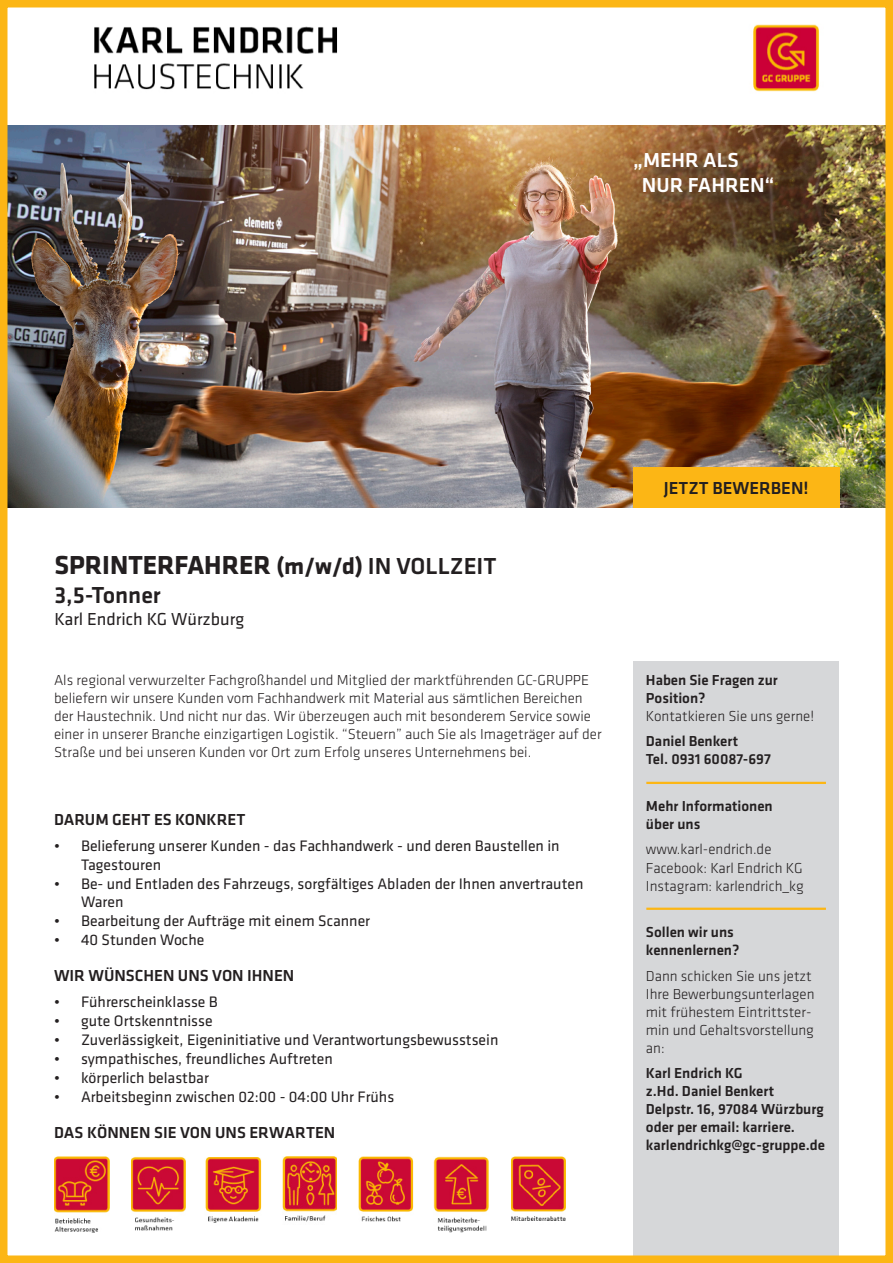
<style>
.page{position:relative;width:893px;height:1263px;background:#fff}
.page>*{position:absolute;margin:0;border:0;box-sizing:border-box;transform-origin:0 0}
.t1{font:700 27px "GC Klavika";color:#231f20}
.t2{font:500 24px "GC Klavika Fein";color:#231f20}
.t3{font:500 21px "GC Klavika Fein";color:#fff}
.t4{font:18px "GC Klavika";color:#231f20}
.t5{font:500 18px "GC Klavika Fein";color:#231f20}
.t6{font:500 16.5px "GC Klavika Fein";color:#231f20}
.t7{font:15.75px/18.9px "GC Klavika";color:#231f20}
.t8{font:300 15px/18px "GC Klavika Fein";color:#231f20}
.t9{font:500 15px "GC Klavika Fein";color:#231f20}
.s1{font-size:24px}
.s2{font-family:"GC Klavika Fein";font-weight:500;font-size:24px}
</style>
<div class="page">
<img style="left:0;top:0;width:893px;height:1263px">
<img style="left:131px;top:1157px;width:54px;height:76px">
<img style="left:205px;top:1158px;width:56px;height:68px">
<img style="left:511px;top:1157px;width:54px;height:68px">
<img style="left:283px;top:1157px;width:54px;height:68px">
<img style="left:359px;top:1157px;width:55px;height:69px">
<img style="left:54px;top:1157px;width:56px;height:76px">
<img style="left:433px;top:1157px;width:56px;height:76px">
<div style="left:638px;top:155px;width:153px;height:55px;background:#231f20;opacity:.75"></div>
<p class="t3" style="left:633px;top:146px;width:107px">„MEHR ALS</p>
<p class="t3" style="left:642px;top:171px;width:134px">NUR FAHREN“</p>
<p class="t1" style="left:54px;top:546px;width:444px">SPRINTERFAHRER <span class="s1">(m/w/d)</span> <span class="s2">IN VOLLZEIT</span></p>
<p class="t2" style="left:54px;top:579px;width:108px">3,5-Tonner</p>
<p class="t4" style="left:54px;top:607px;width:191px">Karl Endrich KG Würzburg</p>
<p class="t8" style="left:54px;top:671px;width:549px">Als regional verwurzelter Fachgroßhandel und Mitglied der marktführenden GC-GRUPPE beliefern wir unsere Kunden vom Fachhandwerk mit Material aus sämtlichen Bereichen der Haustechnik. Und nicht nur das. Wir überzeugen auch mit besonderem Service sowie einer in unserer Branche einzigartigen Logistik. “Steuern” auch Sie als Imageträger auf der Straße und bei unseren Kunden vor Ort zum Erfolg unseres Unternehmens bei.</p>
<p class="t6" style="left:54px;top:808px;width:193px">DARUM GEHT ES KONKRET</p>
<p class="t7" style="left:81px;top:835px;width:480px;text-indent:-27px">• Belieferung unserer Kunden - das Fachhandwerk - und deren Baustellen in<br>Tagestouren</p>
<p class="t7" style="left:81px;top:873px;width:504px;text-indent:-27px">• Be- und Entladen des Fahrzeugs, sorgfältiges Abladen der Ihnen anvertrauten<br>Waren</p>
<p class="t7" style="left:54px;top:911px;width:318px">• Bearbeitung der Aufträge mit einem Scanner</p>
<p class="t7" style="left:54px;top:930px;width:152px">• 40 Stunden Woche</p>
<p class="t6" style="left:54px;top:964px;width:242px">WIR WÜNSCHEN UNS VON IHNEN</p>
<p class="t7" style="left:54px;top:992px;width:165px">• Führerscheinklasse B</p>
<p class="t7" style="left:54px;top:1011px;width:160px">• gute Ortskenntnisse</p>
<p class="t7" style="left:54px;top:1030px;width:446px">• Zuverlässigkeit, Eigeninitiative und Verantwortungsbewusstsein</p>
<p class="t7" style="left:54px;top:1049px;width:280px">• sympathisches, freundliches Auftreten</p>
<p class="t7" style="left:54px;top:1068px;width:156px">• körperlich belastbar</p>
<p class="t7" style="left:54px;top:1087px;width:342px">• Arbeitsbeginn zwischen 02:00 - 04:00 Uhr Frühs</p>
<p class="t6" style="left:54px;top:1121px;width:283px">DAS KÖNNEN SIE VON UNS ERWARTEN</p>
<p class="t5" style="left:664px;top:476px;width:146px">JETZT BEWERBEN!</p>
<p class="t9" style="left:646px;top:670px;width:134px">Haben Sie Fragen zur</p>
<p class="t9" style="left:646px;top:688px;width:61px">Position?</p>
<p class="t8" style="left:646px;top:707px;width:170px">Kontatkieren Sie uns gerne!</p>
<p class="t9" style="left:646px;top:731px;width:94px">Daniel Benkert</p>
<p class="t9" style="left:646px;top:749px;width:126px">Tel. 0931 60087-697</p>
<p class="t9" style="left:646px;top:796px;width:128px">Mehr Informationen</p>
<p class="t9" style="left:646px;top:814px;width:56px">über uns</p>
<p class="t8" style="left:646px;top:840px;width:127px">www.karl-endrich.de</p>
<p class="t8" style="left:646px;top:858px;width:158px">Facebook: Karl Endrich KG</p>
<p class="t8" style="left:646px;top:876px;width:159px">Instagram: karlendrich_kg</p>
<p class="t9" style="left:646px;top:922px;width:89px">Sollen wir uns</p>
<p class="t9" style="left:646px;top:940px;width:95px">kennenlernen?</p>
<p class="t8" style="left:646px;top:966px;width:170px">Dann schicken Sie uns jetzt<br>Ihre Bewerbungsunterlagen mit frühestem Eintrittster&shy;min und Gehaltsvorstellung an:</p>
<p class="t9" style="left:646px;top:1062px;width:98px">Karl Endrich KG</p>
<p class="t9" style="left:646px;top:1080px;width:130px">z.Hd. Daniel Benkert</p>
<p class="t9" style="left:646px;top:1098px;width:179px">Delpstr. 16, 97084 Würzburg</p>
<p class="t9" style="left:646px;top:1116px;width:151px">oder per email: karriere.</p>
<p class="t9" style="left:646px;top:1134px;width:181px">karlendrichkg@gc-gruppe.de</p>
</div>
